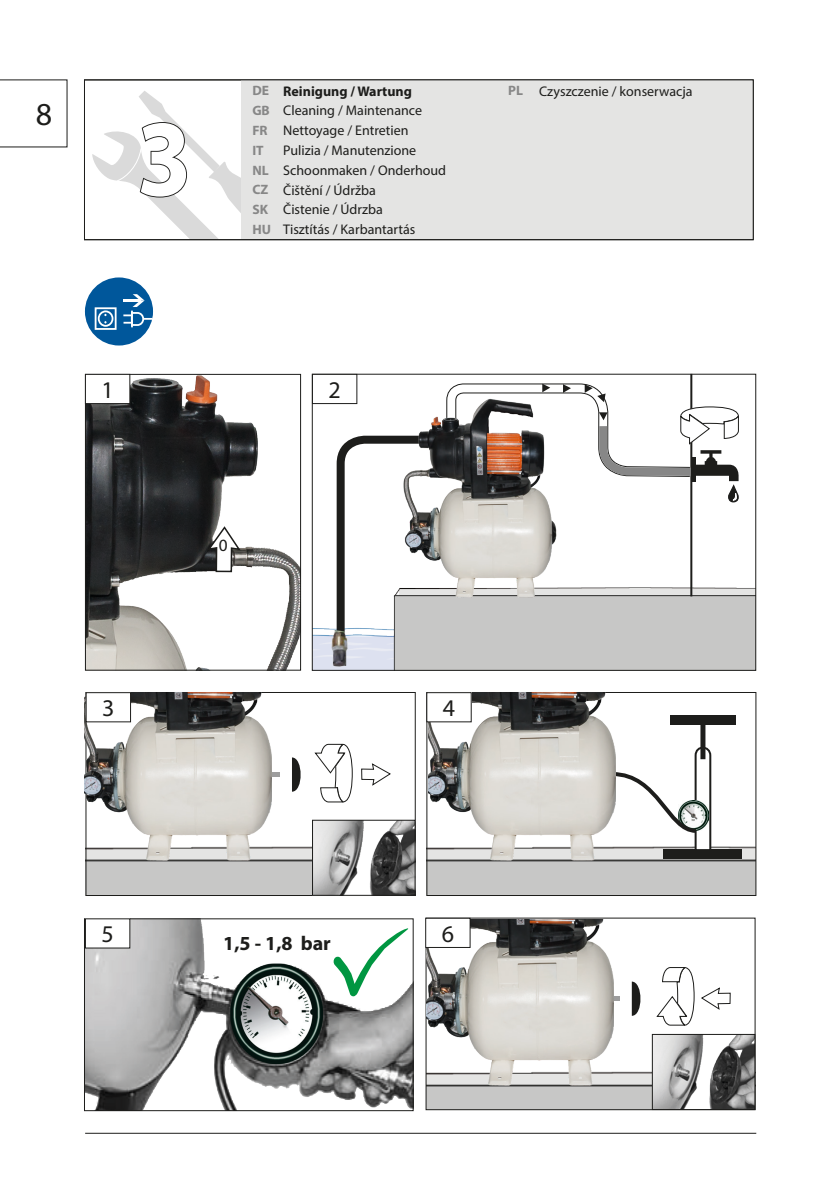
<style>
.page{position:relative;width:840px;height:1191px;background:#fff}
.page>*{position:absolute;margin:0;border:0;box-sizing:border-box;transform-origin:0 0}
.t1{font:700 109.6px "Myriad Pro";color:#fff;scale:.9 1}
.t2{font:32px "Myriad Pro";color:#1d1d1b}
.t3{font:24px "Myriad Pro";color:#1d1d1b}
.t4{font:700 20px "Myriad Pro";color:#1d1d1b}
.t5{font:17.2px "Myriad Pro";color:#1d1d1b}
.t6{font:14px/19.8px "Myriad Pro";color:#1d1d1b}
.t7{font:700 13.6px "Myriad Pro";color:#878787}
.s1{font-weight:700;font-size:13.6px;color:#878787}
.s2{font-weight:700}
</style>
<div class="page">
<svg style="left:0;top:79px;width:68px;height:69px"></svg>
<hr style="left:85px;top:1132px;width:670px;height:1px;background:#1d1d1b">
<svg style="left:92px;top:91px;width:149px;height:147px"></svg>
<div style="left:241px;top:80px;width:511px;height:159px;background:#e4e4e3"></div>
<div style="left:84px;top:79px;width:669px;height:161px;border:1px solid #1d1d1b"></div>
<img style="left:313px;top:376px;width:440px;height:293px">
<img style="left:87px;top:376px;width:212px;height:292px">
<div style="left:85px;top:374px;width:216px;height:296px;border:1px solid #1d1d1b"></div>
<img style="left:86px;top:920px;width:325px;height:189px">
<div style="left:84px;top:918px;width:329px;height:193px;border:1px solid #1d1d1b"></div>
<img style="left:427px;top:976px;width:326px;height:132px">
<div style="left:425px;top:917px;width:330px;height:193px;border:1px solid #1d1d1b"></div>
<div style="left:85px;top:918px;width:45px;height:30px;background:#fff"></div>
<svg style="left:700px;top:986px;width:30px;height:24px"></svg>
<img style="left:653px;top:1036px;width:100px;height:72px">
<div style="left:651px;top:1034px;width:104px;height:76px;border:1px solid #1d1d1b"></div>
<svg style="left:631px;top:981px;width:12px;height:34px"></svg>
<svg style="left:613px;top:996px;width:6px;height:5px"></svg>
<div style="left:85px;top:374px;width:45px;height:29px;background:#fff"></div>
<div style="left:85px;top:374px;width:45px;height:30px;border:1px solid #1d1d1b"></div>
<img style="left:428px;top:715px;width:326px;height:179px">
<div style="left:426px;top:692px;width:330px;height:204px;border:1px solid #1d1d1b"></div>
<div style="left:663px;top:850px;width:78px;height:9px;background:#1d1d1b"></div>
<svg style="left:614px;top:744px;width:98px;height:108px"></svg>
<img style="left:87px;top:772px;width:225px;height:122px">
<svg style="left:361px;top:763px;width:30px;height:23px"></svg>
<img style="left:314px;top:821px;width:99px;height:73px">
<div style="left:312px;top:819px;width:103px;height:77px;border:1px solid #1d1d1b"></div>
<svg style="left:292px;top:757px;width:11px;height:34px"></svg>
<svg style="left:272px;top:772px;width:7px;height:5px"></svg>
<div style="left:670px;top:715px;width:65px;height:9px;background:#1d1d1b"></div>
<div style="left:700px;top:720px;width:5px;height:39px;background:#1d1d1b"></div>
<img style="left:85px;top:693px;width:187px;height:178px">
<div style="left:86px;top:692px;width:44px;height:30px;background:#fff"></div>
<div style="left:86px;top:692px;width:45px;height:30px;border:1px solid #1d1d1b"></div>
<hr style="left:690px;top:374px;width:2px;height:222px;background:#1d1d1b">
<svg style="left:332px;top:432px;width:99px;height:239px"></svg>
<div style="left:312px;top:374px;width:44px;height:29px;background:#fff"></div>
<div style="left:312px;top:374px;width:45px;height:30px;border:1px solid #1d1d1b"></div>
<div style="left:85px;top:277px;width:68px;height:68px;background:#00579b;border-radius:50%"></div>
<div style="left:95px;top:307px;width:21px;height:23px;border:2px solid #fff"></div>
<div style="left:98px;top:310px;width:15px;height:17px;border:2px solid #fff;border-radius:50%"></div>
<svg style="left:123px;top:294px;width:29px;height:33px"></svg>
<svg style="left:205px;top:525px;width:37px;height:48px"></svg>
<img style="left:399px;top:388px;width:164px;height:217px">
<img style="left:428px;top:693px;width:186px;height:178px">
<div style="left:426px;top:692px;width:45px;height:30px;background:#fff"></div>
<div style="left:426px;top:692px;width:45px;height:30px;border:1px solid #1d1d1b"></div>
<img style="left:426px;top:919px;width:187px;height:177px">
<div style="left:425px;top:918px;width:45px;height:29px;background:#fff"></div>
<div style="left:425px;top:917px;width:45px;height:31px;border:1px solid #1d1d1b"></div>
<svg style="left:333px;top:928px;width:75px;height:69px"></svg>
<svg style="left:441px;top:378px;width:298px;height:125px"></svg>
<svg style="left:314px;top:743px;width:39px;height:60px"></svg>
<svg style="left:655px;top:967px;width:39px;height:59px"></svg>
<img style="left:323px;top:629px;width:33px;height:42px">
<h2 class="t2" style="left:36px;top:95px;width:18px">8</h2>
<h1 class="t1" style="left:137px;top:87px;width:62px">3</h1>
<p class="t6" style="left:252px;top:81px;width:171px"><span class="s1">DE</span> <span class="s2">Reinigung / Wartung<br></span><span class="s1">GB</span> Cleaning / Maintenance<br><span class="s1">FR</span> Nettoyage / Entretien</p>
<p class="t7" style="left:252px;top:141px;width:13px">IT</p>
<p class="t6" style="left:252px;top:140px;width:195px;text-indent:31px">Pulizia / Manutenzione<br><span class="s1">NL</span> Schoonmaken / Onderhoud<br><span class="s1">CZ</span> Čištění / Údržba<br><span class="s1">SK</span> Čistenie / Údrzba<br><span class="s1">HU</span> Tisztítás / Karbantartás</p>
<h3 class="t3" style="left:101px;top:375px;width:14px">1</h3>
<p class="t5" style="left:219px;top:535px;width:10px">0</p>
<h3 class="t3" style="left:328px;top:375px;width:14px">2</h3>
<p class="t6" style="left:508px;top:81px;width:186px"><span class="s1">PL</span> Czyszczenie / konserwacja</p>
<h3 class="t3" style="left:102px;top:693px;width:14px">3</h3>
<h3 class="t3" style="left:442px;top:693px;width:14px">4</h3>
<h3 class="t3" style="left:101px;top:919px;width:14px">5</h3>
<h3 class="t4" style="left:223px;top:930px;width:109px">1,5 - 1,8 bar</h3>
<h3 class="t3" style="left:441px;top:919px;width:14px">6</h3>
</div>
